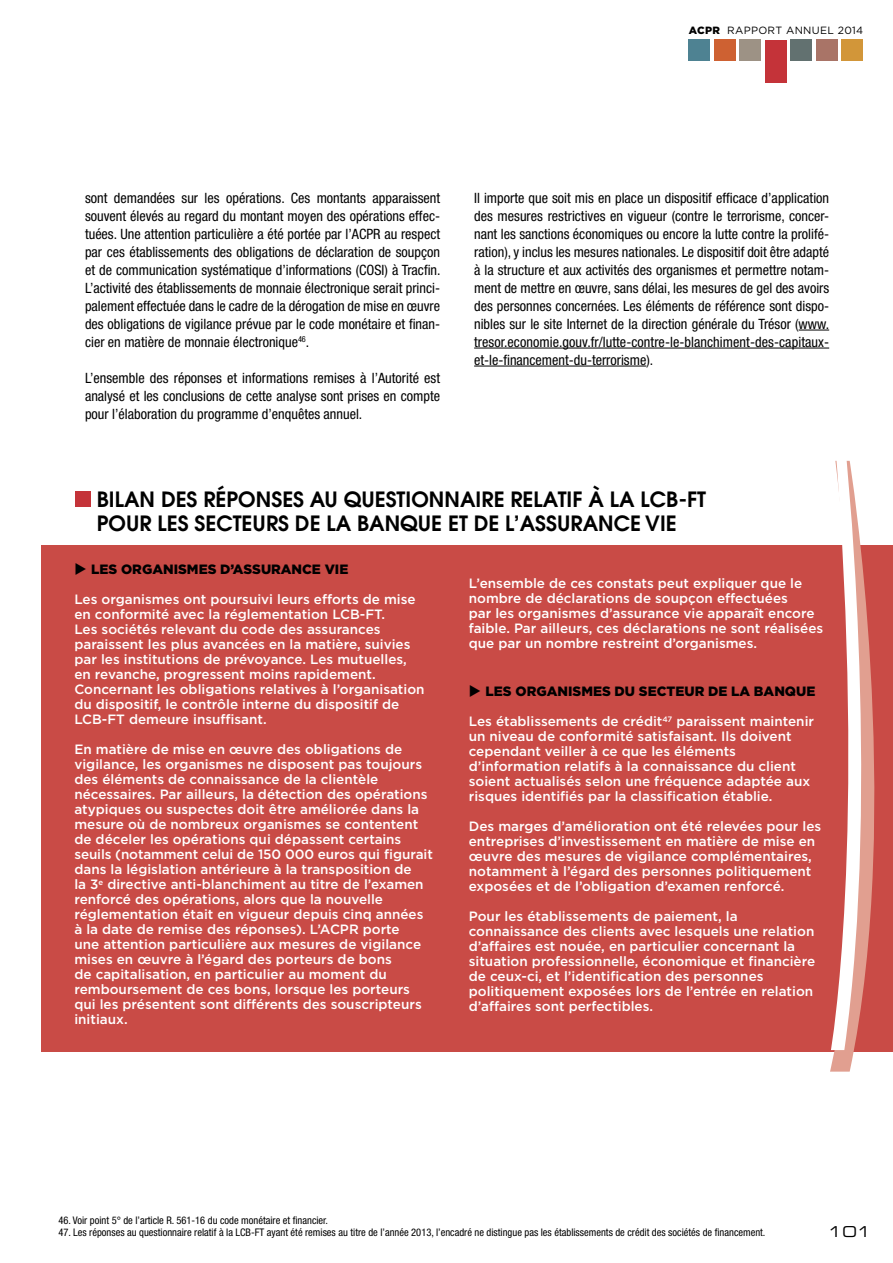
<style>
.page{position:relative;width:893px;height:1263px;background:#fff}
.page>*{position:absolute;margin:0;border:0;box-sizing:border-box;transform-origin:0 0}
.t1{font:600 21px/24px "Avant Garde";color:#000}
.t2{font:15px "Eurostile Extended Two";color:#000}
.t3{font:condensed 14.25px/18px "Helvetica Neue";color:#000;text-align:justify}
.t4{font:500 13.5px/15px "Gotham";color:#fff}
.t5{font:900 13.5px "Gotham";color:#000}
.t6{font:condensed 10.5px "Helvetica Neue";color:#000}
.t7{font:10.5px "Gotham";letter-spacing:.03em;color:#000}
.s1{font-weight:900}
</style>
<div class="page">
<div style="left:689px;top:40px;width:21px;height:21px;background:#4e8292"></div>
<div style="left:714px;top:40px;width:21px;height:21px;background:#ce6132"></div>
<div style="left:740px;top:40px;width:21px;height:21px;background:#9d9285"></div>
<div style="left:765px;top:40px;width:21px;height:42px;background:#c43339"></div>
<div style="left:791px;top:40px;width:21px;height:21px;background:#627170"></div>
<div style="left:816px;top:40px;width:21px;height:21px;background:#a97467"></div>
<div style="left:842px;top:40px;width:21px;height:21px;background:#d29639"></div>
<hr style="left:799px;top:330px;width:30px;height:1px;background:#000">
<hr style="left:474px;top:348px;width:355px;height:1px;background:#000">
<hr style="left:474px;top:366px;width:172px;height:1px;background:#000">
<div style="left:41px;top:546px;width:852px;height:506px;background:#c94b46"></div>
<div style="left:75px;top:491px;width:16px;height:16px;background:#c43339"></div>
<svg style="left:830px;top:460px;width:63px;height:611px"></svg>
<p class="t7" style="left:689px;top:23px;width:176px"><span class="s1">ACPR</span> RAPPORT ANNUEL 2014</p>
<p class="t3" style="left:85px;top:188px;width:357px">sont demandées sur les opérations. Ces montants apparaissent souvent élevés au regard du montant moyen des opérations effec&shy;tuées. Une attention particulière a été portée par l’ACPR au respect par ces établissements des obligations de déclaration de soupçon et de communication systématique d’informations (COSI) à Tracfin.<br>L’activité des établissements de monnaie électronique serait princi&shy;palement effectuée dans le cadre de la dérogation de mise en œuvre des obligations de vigilance prévue par le code monétaire et finan&shy;cier en matière de monnaie électronique<sup>46</sup>.</p>
<p class="t3" style="left:85px;top:368px;width:357px">L’ensemble des réponses et informations remises à l’Autorité est analysé et les conclusions de cette analyse sont prises en compte pour l’élaboration du programme d’enquêtes annuel.</p>
<p class="t3" style="left:474px;top:188px;width:357px">Il importe que soit mis en place un dispositif efficace d’application des mesures restrictives en vigueur (contre le terrorisme, concer&shy;nant les sanctions économiques ou encore la lutte contre la prolifé&shy;ration), y inclus les mesures nationales. Le dispositif doit être adapté à la structure et aux activités des organismes et permettre notam&shy;ment de mettre en œuvre, sans délai, les mesures de gel des avoirs des personnes concernées. Les éléments de référence sont dispo&shy;nibles sur le site Internet de la direction générale du Trésor (www. tresor.economie.gouv.fr/lutte-contre-le-blanchiment-des-capitaux&shy;et-le-financement-du-terrorisme).</p>
<h1 class="t1" style="left:97px;top:487px;width:608px">BILAN DES RÉPONSES AU QU ESTIONNAIRE RELATIF À LA LCB-FT<br>POUR LES SECTEURS DE LA BANQUE ET DE L’ASSURANCE VIE</h1>
<p class="t5" style="left:74px;top:560px;width:58px">◆LES ORGAN</p>
<p class="t5" style="left:174px;top:560px;width:15px">ISMES</p>
<p class="t5" style="left:220px;top:560px;width:24px">D’ASSURANCE</p>
<p class="t5" style="left:325px;top:560px;width:24px">VIE</p>
<p class="t4" style="left:74px;top:591px;width:352px">Les organismes ont poursuivi leurs efforts de mise en conformité avec la réglementation LCB-FT.<br>Les sociétés relevant du code des assurances paraissent les plus avancées en la matière, suivies par les institutions de prévoyance. Les mutuelles, en revanche, progressent moins rapidement.<br>Concernant les obligations relatives à l’organisation du dispositif, le contrôle interne du dispositif de LCB-FT demeure insuffisant.</p>
<p class="t4" style="left:74px;top:741px;width:360px">En matière de mise en œuvre des obligations de vigilance, les organismes ne disposent pas toujours des éléments de connaissance de la clientèle nécessaires. Par ailleurs, la détection des opérations atypiques ou suspectes doit être améliorée dans la mesure où de nombreux organismes se contentent de déceler les opérations qui dépassent certains seuils (notamment celui de 150 000 euros qui figurait dans la législation antérieure à la transposition de<br>la 3<sup>e</sup> directive anti-blanchiment au titre de l’examen renforcé des opérations, alors que la nouvelle réglementation était en vigueur depuis cinq années à la date de remise des réponses). L’ACPR porte<br>une attention particulière aux mesures de vigilance mises en œuvre à l’égard des porteurs de bons<br>de capitalisation, en particulier au moment du remboursement de ces bons, lorsque les porteurs qui les présentent sont différents des souscripteurs initiaux.</p>
<p class="t4" style="left:469px;top:576px;width:356px">L’ensemble de ces constats peut expliquer que le nombre de déclarations de soupçon effectuées<br>par les organismes d’assurance vie apparaît encore faible. Par ailleurs, ces déclarations ne sont réalisées que par un nombre restreint d’organismes.</p>
<p class="t5" style="left:469px;top:682px;width:58px">◆LES ORGAN</p>
<p class="t5" style="left:568px;top:682px;width:15px">ISMES</p>
<p class="t5" style="left:615px;top:682px;width:35px">DU SECTEUR</p>
<p class="t5" style="left:708px;top:682px;width:57px">DELABAN</p>
<p class="t5" style="left:785px;top:682px;width:22px">QUE</p>
<p class="t4" style="left:469px;top:714px;width:347px">Les établissements de crédit<sup>47</sup> paraissent maintenir un niveau de conformité satisfaisant. Ils doivent cependant veiller à ce que les éléments d’information relatifs à la connaissance du client soient actualisés selon une fréquence adaptée aux risques identifiés par la classification établie.</p>
<p class="t4" style="left:469px;top:819px;width:354px">Des marges d’amélioration ont été relevées pour les entreprises d’investissement en matière de mise en œuvre des mesures de vigilance complémentaires, notamment à l’égard des personnes politiquement exposées et de l’obligation d’examen renforcé.</p>
<p class="t4" style="left:469px;top:909px;width:348px">Pour les établissements de paiement, la connaissance des clients avec lesquels une relation d’affaires est nouée, en particulier concernant la situation professionnelle, économique et financière de ceux-ci, et l’identification des personnes politiquement exposées lors de l’entrée en relation d’affaires sont perfectibles.</p>
<p class="t6" style="left:58px;top:1214px;width:271px">46. Voir point 5° de l’article R. 561-16 du code monétaire et financier.</p>
<p class="t6" style="left:58px;top:1226px;width:708px">47. Les réponses au questionnaire relatif à la LCB-FT ayant été remises au titre de l’année 2013, l’encadré ne distingue pas les établissements de crédit des sociétés de financement.</p>
<p class="t2" style="left:828px;top:1221px;width:45px">101</p>
</div>
